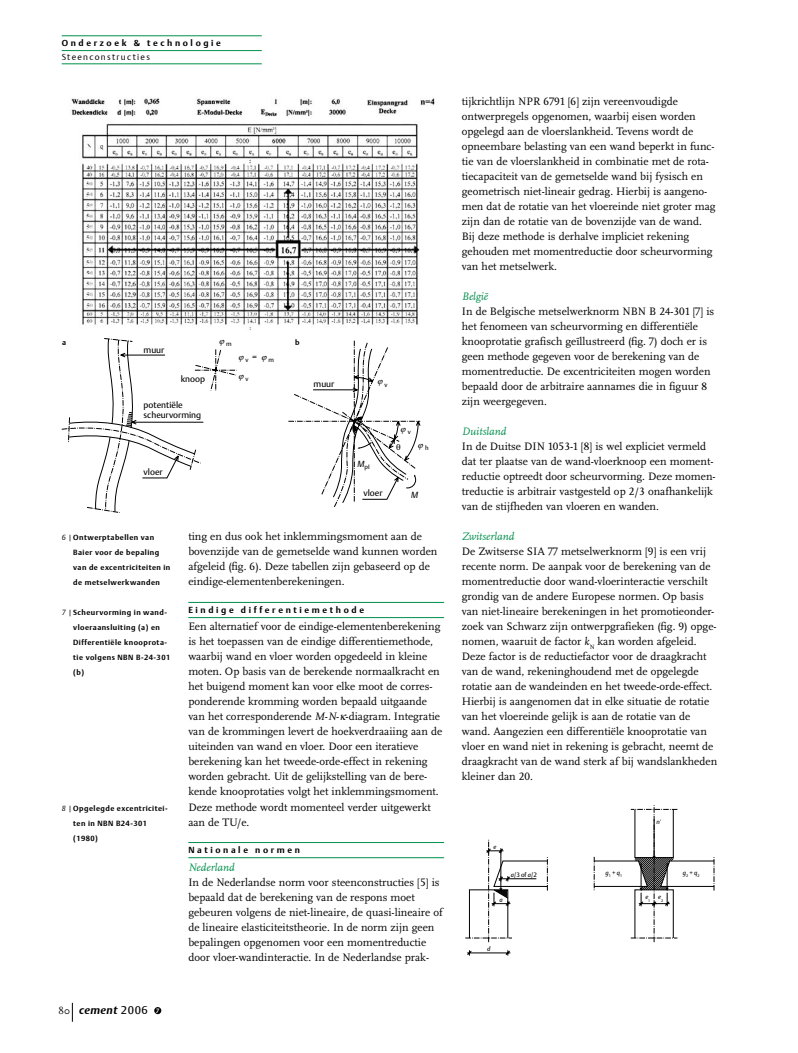
<style>
.page{position:relative;width:798px;height:1053px;background:#fff}
.page>*{position:absolute;margin:0;border:0;box-sizing:border-box;transform-origin:0 0}
.t1{font:11.25px/15px "Scala Pro";color:#000}
.t2{font:italic 700 11.25px "DTL Argo T";letter-spacing:.035em;color:#000}
.t3{font:700 8.75px/14.4px "DTL Argo T";letter-spacing:.3em;color:#000}
.t4{font:8.75px/9.9px "DTL Argo T";color:#000}
.t5{font:italic 8.75px "DTL Argo T";color:#000}
.t6{font:700 7.5px/15px "DTL Argo T";letter-spacing:.06em;color:#000}
.t7{font:6.25px "DTL Argo T";color:#000}
.t8{font:italic 6.25px "DTL Argo T";color:#000}
.s1{font-family:"DTL Argo T Light";font-weight:400}
.s2{font-family:"DTL Argo T Light";font-weight:400;font-style:italic}
.s3{font-family:"Scala Pro";font-weight:400;font-style:normal;font-size:10px}
.s4{font-weight:400;font-style:normal}
.s5{font-size:6.25px;color:#fff}
.s6{font-style:italic}
.s7{font-style:italic;color:#008f4c}
.s8{font-style:normal}
</style>
<div class="page">
<hr style="left:62px;top:35px;width:200px;height:1px;background:#008f4c">
<hr style="left:62px;top:50px;width:200px;height:1px;background:#008f4c">
<hr style="left:62px;top:63px;width:200px;height:1px;background:#008f4c">
<svg style="left:72px;top:1002px;width:1px;height:19px"></svg>
<div style="left:154px;top:1007px;width:7px;height:7px;background:#000;border-radius:50%"></div>
<hr style="left:188px;top:602px;width:256px;height:1px;background:#008f4c">
<hr style="left:188px;top:617px;width:256px;height:1px;background:#008f4c">
<hr style="left:188px;top:842px;width:256px;height:1px;background:#008f4c">
<hr style="left:188px;top:857px;width:256px;height:1px;background:#008f4c">
<img style="left:71px;top:97px;width:364px;height:233px">
<svg style="left:68px;top:338px;width:287px;height:175px"></svg>
<svg style="left:120px;top:353px;width:212px;height:146px"></svg>
<svg style="left:465px;top:805px;width:249px;height:150px"></svg>
<svg style="left:218px;top:339px;width:7px;height:7px"></svg>
<svg style="left:238px;top:356px;width:6px;height:6px"></svg>
<svg style="left:238px;top:375px;width:6px;height:6px"></svg>
<svg style="left:332px;top:342px;width:89px;height:165px"></svg>
<svg style="left:261px;top:356px;width:6px;height:6px"></svg>
<p class="t3" style="left:62px;top:36px;width:161px">Onderzoek &amp; technologie<br><span class="s1">Steenconstructies</span></p>
<p class="t6" style="left:62px;top:335px;width:5px">a</p>
<p class="t6" style="left:295px;top:335px;width:6px">b</p>
<p class="t7" style="left:226px;top:340px;width:7px">m</p>
<p class="t4" style="left:144px;top:344px;width:22px">muur</p>
<p class="t4" style="left:181px;top:374px;width:26px">knoop</p>
<p class="t4" style="left:144px;top:400px;width:59px">potentiële scheurvorming</p>
<p class="t7" style="left:245px;top:356px;width:13px">v <sup>=</sup></p>
<p class="t7" style="left:245px;top:375px;width:5px">v</p>
<p class="t7" style="left:268px;top:356px;width:7px">m</p>
<p class="t4" style="left:313px;top:379px;width:22px">muur</p>
<p class="t4" style="left:144px;top:466px;width:21px">vloer</p>
<p class="t7" style="left:384px;top:380px;width:5px">v</p>
<p class="t7" style="left:357px;top:463px;width:14px"><sup>M</sup>pI</p>
<p class="t7" style="left:407px;top:428px;width:5px">v</p>
<p class="t7" style="left:425px;top:444px;width:5px">h</p>
<p class="t4" style="left:363px;top:488px;width:21px">vloer</p>
<p class="t5" style="left:411px;top:490px;width:8px">M</p>
<p class="t6" style="left:73px;top:530px;width:99px;text-indent:-12px"><span class="s2">6</span> <span class="s1">|</span>Ontwerptabellen van<br>Baier voor de bepaling van de excentriciteiten in de metselwerkwanden</p>
<p class="t6" style="left:73px;top:605px;width:99px;text-indent:-12px"><span class="s2">7</span> <span class="s1">|</span>Scheurvorming in wand&shy;vloeraansluiting (a) en<br>Differentiële knooprota&shy;tie volgens NBN B-24-301 (b)</p>
<p class="t6" style="left:73px;top:800px;width:96px;text-indent:-12px"><span class="s2">8</span> <span class="s1">|</span>Opgelegde excentricitei&shy;ten in NBN B24-301 (1980)</p>
<p class="t2" style="left:58px;top:1003px;width:102px"><span class="s3">80</span> cement <span class="s4">2006</span> <span class="s5">7</span></p>
<p class="t1" style="left:188px;top:529px;width:250px">ting en dus ook het inklemmingsmoment aan de bovenzijde van de gemetselde wand kunnen worden afgeleid (fig. 6). Deze tabellen zijn gebaseerd op de eindige-elementenberekeningen.</p>
<p class="t3" style="left:188px;top:602px;width:177px">Eindige differentiemethode</p>
<p class="t1" style="left:188px;top:619px;width:255px">Een alternatief voor de eindige-elementenberekening is het toepassen van de eindige differentiemethode, waarbij wand en vloer worden opgedeeld in kleine moten. Op basis van de berekende normaalkracht en het buigend moment kan voor elke moot de corres&shy;ponderende kromming worden bepaald uitgaande van het corresponderende <span class="s6">M</span>-<span class="s6">N</span>- -diagram. Integratie van de krommingen levert de hoekverdraaiing aan de uiteinden van wand en vloer. Door een iteratieve berekening kan het tweede-orde-effect in rekening worden gebracht. Uit de gelijkstelling van de bere&shy;kende knooprotaties volgt het inklemmingsmoment.<br>Deze methode wordt momenteel verder uitgewerkt aan de TU/e.</p>
<p class="t3" style="left:188px;top:842px;width:113px">Nationale normen</p>
<p class="t1" style="left:188px;top:859px;width:256px"><span class="s7">Nederland<br></span>In de Nederlandse norm voor steenconstructies [5] is bepaald dat de berekening van de respons moet gebeuren volgens de niet-lineaire, de quasi-lineaire of de lineaire elasticiteitstheorie. In de norm zijn geen bepalingen opgenomen voor een momentreductie door vloer-wandinteractie. In de Nederlandse prak-</p>
<p class="t1" style="left:462px;top:94px;width:255px">tijkrichtlijn NPR 6791 [6] zijn vereenvoudigde ontwerp-regels opgenomen, waarbij eisen worden opgelegd aan de vloerslankheid. Tevens wordt de opneembare belasting van een wand beperkt in func&shy;tie van de vloerslankheid in combinatie met de rota&shy;tiecapaciteit van de gemetselde wand bij fysisch en geometrisch niet-lineair gedrag. Hierbij is aangeno&shy;men dat de rotatie van het vloereinde niet groter mag zijn dan de rotatie van de bovenzijde van de wand.<br>Bij deze methode is derhalve impliciet rekening gehouden met momentreductie door scheurvorming van het metselwerk.</p>
<p class="t1" style="left:462px;top:289px;width:254px"><span class="s7">België<br></span>In de Belgische metselwerknorm NBN B 24-301 [7] is het fenomeen van scheurvorming en differentiële knooprotatie grafisch geïllustreerd (fig. 7) doch er is geen methode gegeven voor de berekening van de momentreductie. De excentriciteiten mogen worden bepaald door de arbitraire aannames die in figuur 8 zijn weergegeven.</p>
<p class="t1" style="left:462px;top:424px;width:255px"><span class="s7">Duitsland<br></span>In de Duitse DIN 1053-1 [8] is wel expliciet vermeld dat ter plaatse van de wand-vloerknoop een moment&shy;reductie optreedt door scheurvorming. Deze momen&shy;treductie is arbitrair vastgesteld op 2/3 onafhankelijk van de stijfheden van vloeren en wanden.</p>
<p class="t1" style="left:462px;top:529px;width:257px"><span class="s7">Zwitserland<br></span>De Zwitserse SIA 77 metselwerknorm [9] is een vrij recente norm. De aanpak voor de berekening van de momentreductie door wand-vloerinteractie verschilt grondig van de andere Europese normen. Op basis van niet-lineaire berekeningen in het promotieonder&shy;zoek van Schwarz zijn ontwerpgrafieken (fig. 9) opge&shy;nomen, waaruit de factor <span class="s6">k</span><sub>N</sub> kan worden afgeleid.<br>Deze factor is de reductiefactor voor de draagkracht van de wand, rekeninghoudend met de opgelegde rotatie aan de wandeinden en het tweede-orde-effect.<br>Hierbij is aangenomen dat in elke situatie de rotatie van het vloereinde gelijk is aan de rotatie van de wand. Aangezien een differentiële knooprotatie van vloer en wand niet in rekening is gebracht, neemt de draagkracht van de wand sterk af bij wandslankheden kleiner dan 20.</p>
<p class="t8" style="left:493px;top:842px;width:4px">e</p>
<p class="t8" style="left:656px;top:817px;width:6px">n<span class="s8">'</span></p>
<p class="t8" style="left:605px;top:869px;width:18px">g<sub>1</sub> <span class="s8">+</span> q<sub>1</sub></p>
<p class="t8" style="left:682px;top:869px;width:18px">g<sub>2</sub> <span class="s8">+</span> q<sub>2</sub></p>
<p class="t8" style="left:658px;top:893px;width:7px">e<sub>2</sub></p>
<p class="t7" style="left:511px;top:870px;width:27px"><span class="s6">a</span>/3 of <span class="s6">a</span>/2</p>
<p class="t8" style="left:499px;top:895px;width:5px">a</p>
<p class="t8" style="left:645px;top:893px;width:7px">e<sub>1</sub></p>
<p class="t8" style="left:487px;top:945px;width:5px">d</p>
</div>
